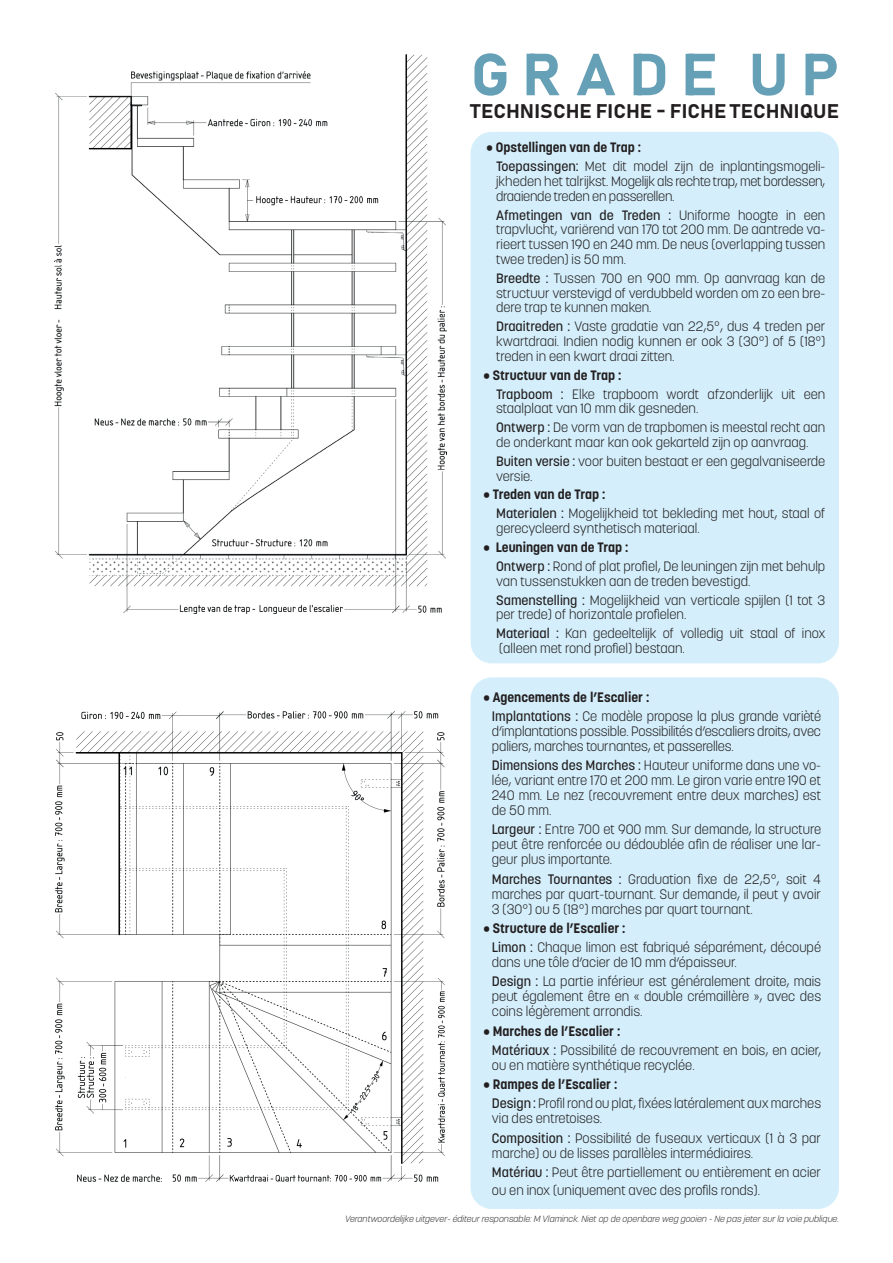
<style>
.page{position:relative;width:893px;height:1263px;background:#fff}
.page>*{position:absolute;margin:0;border:0;box-sizing:border-box;transform-origin:0 0}
.t1{font:58.5px "Bahnschrift";letter-spacing:.195em;color:#66a0b6;scale:1.05 1}
.t2{font:19.5px "Bahnschrift";letter-spacing:.005em;color:#231f20;scale:1.05 1}
.t3{font:300 13.65px/15px "Korolev";color:#231f20}
.t4{font:300 13.5px/18.9px "Korolev";color:#231f20}
.t5{font:300 13.5px/14.7px "Korolev";letter-spacing:-.02em;color:#231f20}
.t6{font:italic 300 9px "Korolev Rounded";color:#231f20}
.s1{font-weight:800}
.s2{font-weight:700}
.s3{font-weight:500}
.s4{font-weight:700;font-size:13.5px}
</style>
<div class="page">
<img style="left:54px;top:54px;width:392px;height:559px">
<img style="left:56px;top:711px;width:389px;height:470px">
<div style="left:471px;top:132px;width:368px;height:531px;background:#d4effb;border-radius:21px"></div>
<div style="left:471px;top:677px;width:368px;height:532px;background:#d4effb;border-radius:21px"></div>
<h1 class="t1" style="left:471px;top:30px;width:352px">GRADE UP</h1>
<h2 class="t2" style="left:471px;top:96px;width:352px">TECHNISCHE FICHE - FICHE TECHNIQUE</h2>
<p class="t4" style="left:496px;top:138px;width:331px;text-indent:-10px"><span class="s1">•</span> <span class="s2">Opstellingen van de Trap :<br></span><span class="s3">Toepassingen:</span> Met dit model zijn de inplantingsmogeli-</p>
<p class="t5" style="left:496px;top:174px;width:331px">jkheden het talrijkst. Mogelijk als rechte trap, met bordessen, draaiende treden en passerellen.</p>
<p class="t4" style="left:496px;top:208px;width:331px;line-height:14.7px;text-align:justify"><span class="s3">Afmetingen van de Treden :</span> Uniforme hoogte in een trapvlucht, variërend van 170 tot 200 mm. De aantrede va&shy;rieert tussen 190 en 240 mm. De neus (overlapping tussen twee treden) is 50 mm.</p>
<p class="t4" style="left:496px;top:271px;width:331px;line-height:14.7px;text-align:justify"><span class="s3">Breedte :</span> Tussen 700 en 900 mm. Op aanvraag kan de structuur verstevigd of verdubbeld worden om zo een bre&shy;dere trap te kunnen maken.</p>
<p class="t4" style="left:496px;top:319px;width:331px;line-height:14.7px;text-align:justify"><span class="s3">Draaitreden :</span> Vaste gradatie van 22,5°, dus 4 treden per kwartdraai. Indien nodig kunnen er ook 3 (30°) of 5 (18°) treden in een kwart draai zitten.</p>
<p class="t4" style="left:496px;top:365px;width:331px;text-indent:-13px"><span class="s2">• Structuur van de Trap :<br></span><span class="s3">Trapboom :</span> Elke trapboom wordt afzonderlijk uit een</p>
<p class="t4" style="left:496px;top:399px;width:331px">staalplaat van 10 mm dik gesneden.<br><span class="s3">Ontwerp :</span> De vorm van de trapbomen is meestal recht aan</p>
<p class="t4" style="left:496px;top:433px;width:331px">de onderkant maar kan ook gekarteld zijn op aanvraag.<br><span class="s3">Buiten versie :</span> voor buiten bestaat er een gegalvaniseerde</p>
<p class="t4" style="left:496px;top:466px;width:38px">versie.</p>
<p class="t4" style="left:496px;top:485px;width:331px;text-indent:-13px"><span class="s2">• Treden van de Trap :<br></span><span class="s3">Materialen :</span> Mogelijkheid tot bekleding met hout, staal of</p>
<p class="t4" style="left:496px;top:519px;width:205px">gerecycleerd synthetisch materiaal.</p>
<p class="t4" style="left:496px;top:538px;width:331px;text-indent:-13px"><span class="s2">• Leuningen van de Trap :<br></span><span class="s3">Ontwerp :</span> Rond of plat profiel, De leuningen zijn met behulp</p>
<p class="t4" style="left:496px;top:571px;width:331px">van tussenstukken aan de treden bevestigd.<br><span class="s3">Samenstelling :</span> Mogelijkheid van verticale spijlen (1 tot 3</p>
<p class="t4" style="left:496px;top:605px;width:331px">per trede) of horizontale profielen.<br><span class="s3">Materiaal :</span> Kan gedeeltelijk of volledig uit staal of inox</p>
<p class="t4" style="left:499px;top:639px;width:187px">(alleen met rond profiel) bestaan.</p>
<p class="t3" style="left:492px;top:687px;width:331px;line-height:19.2px;text-indent:-9px"><span class="s4">•</span> <span class="s2">Agencements de l’Escalier :<br></span><span class="s3">Implantations :</span> Ce modèle propose la plus grande varièté</p>
<p class="t3" style="left:492px;top:724px;width:331px">d’implantations possible. Possibilités d’escaliers droits, avec paliers, marches tournantes, et passerelles.</p>
<p class="t3" style="left:492px;top:758px;width:331px;text-align:justify"><span class="s3">Dimensions des Marches :</span> Hauteur uniforme dans une vo&shy;lée, variant entre 170 et 200 mm. Le giron varie entre 190 et 240 mm. Le nez (recouvrement entre deux marches) est de 50 mm.</p>
<p class="t3" style="left:492px;top:822px;width:331px;text-align:justify"><span class="s3">Largeur :</span> Entre 700 et 900 mm. Sur demande, la structure peut être renforcée ou dédoublée afin de réaliser une lar&shy;geur plus importante.</p>
<p class="t3" style="left:492px;top:871px;width:331px;text-align:justify"><span class="s3">Marches Tournantes :</span> Graduation fixe de 22,5°, soit 4 marches par quart-tournant. Sur demande, il peut y avoir 3 (30°) ou 5 (18°) marches par quart tournant.</p>
<p class="t3" style="left:492px;top:918px;width:331px;line-height:19.2px;text-indent:-9px"><span class="s4">•</span> <span class="s2">Structure de l’Escalier :<br></span><span class="s3">Limon :</span> Chaque limon est fabriqué séparément, découpé</p>
<p class="t3" style="left:492px;top:953px;width:331px;line-height:19.2px">dans une tôle d’acier de 10 mm d’épaisseur.<br><span class="s3">Design :</span> La partie inférieur est généralement droite, mais</p>
<p class="t3" style="left:492px;top:989px;width:331px">peut également être en « double crémaillère », avec des coins légèrement arrondis.</p>
<p class="t3" style="left:492px;top:1021px;width:331px;line-height:19.2px;text-indent:-9px"><span class="s4">•</span> <span class="s2">Marches de l’Escalier :<br></span><span class="s3">Matériaux :</span> Possibilité de recouvrement en bois, en acier,</p>
<p class="t3" style="left:492px;top:1058px;width:204px">ou en matière synthétique recyclée.</p>
<p class="t3" style="left:492px;top:1075px;width:331px;line-height:19.2px;text-indent:-9px"><span class="s4">•</span> <span class="s2">Rampes de l’Escalier :<br></span><span class="s3">Design :</span> Profil rond ou plat, fixées latéralement aux marches</p>
<p class="t3" style="left:492px;top:1109px;width:331px;line-height:19.2px">via des entretoises.<br><span class="s3">Composition :</span> Possibilité de fuseaux verticaux (1 à 3 par</p>
<p class="t3" style="left:492px;top:1143px;width:331px;line-height:19.2px">marche) ou de lisses parallèles intermédiaires.<br><span class="s3">Matériau :</span> Peut être partiellement ou entièrement en acier</p>
<p class="t3" style="left:492px;top:1183px;width:270px">ou en inox (uniquement avec des profils ronds).</p>
<p class="t6" style="left:345px;top:1213px;width:495px">Verantwoordelijke uitgever- éditeur responsable: M Vlaminck. Niet op de openbare weg gooien - Ne pas jeter sur la voie publique.</p>
</div>
